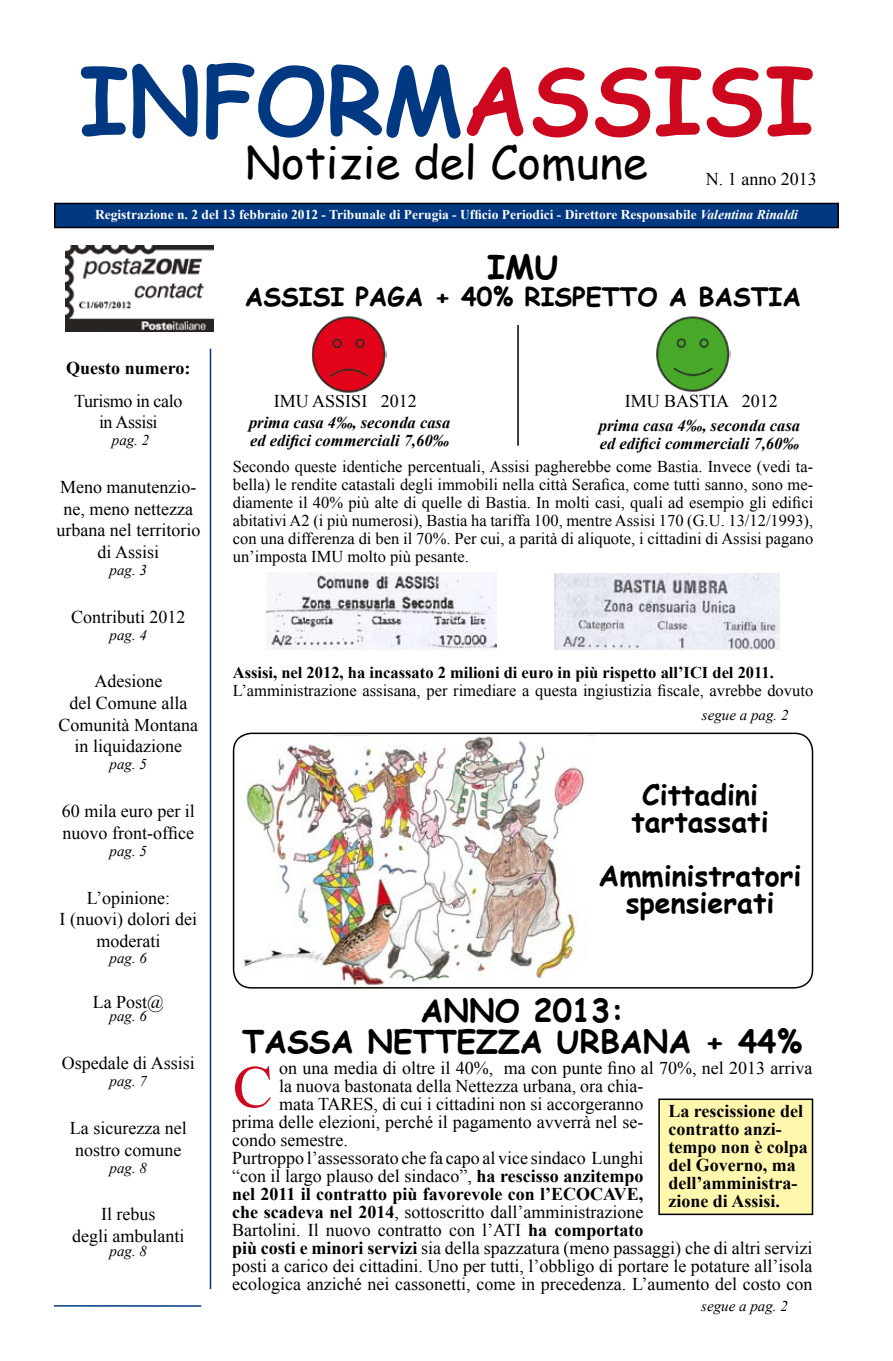
<style>
.page{position:relative;width:893px;height:1361px;background:#fff}
.page>*{position:absolute;margin:0;border:0;box-sizing:border-box;transform-origin:0 0}
.t1{font:90px "Comic Sans MS";color:#003882}
.t2{font:60px "Times New Roman";color:#cd071e}
.t3{font:45px "Comic Sans MS";color:#000}
.t4{font:700 33px "Comic Sans MS";color:#000}
.t5{font:700 31.5px/31.5px "Comic Sans MS";color:#000;text-align:center}
.t6{font:700 28.5px/27px "Comic Sans MS";color:#000;text-align:center}
.t7{font:700 25.5px "Comic Sans MS";color:#000}
.t8{font:18px/21.6px "Times New Roman";color:#000;text-align:center}
.t9{font:700 18px/18px "Times New Roman";color:#000}
.t10{font:18px/21.6px "Times New Roman";letter-spacing:-.02em;color:#000;text-align:center}
.t11{font:16.5px/18px "Times New Roman";color:#000;text-align:justify}
.t12{font:italic 700 16.5px/18px "Times New Roman";color:#000}
.t13{font:700 16.5px "Times New Roman";color:#000}
.t14{font:italic 15px "Times New Roman";color:#000}
.t15{font:700 13.5px "Times New Roman";color:#fff}
.s1{color:#cd071e}
.s2{font-style:italic}
.s3{font-weight:700}
</style>
<div class="page">
<div style="left:55px;top:203px;width:783px;height:24px;background:#003882"></div>
<div style="left:54px;top:203px;width:785px;height:25px;border:2px solid #000"></div>
<svg style="left:80px;top:62px;width:733px;height:78px"></svg>
<hr style="left:210px;top:349px;width:1px;height:940px;background:#003882">
<hr style="left:54px;top:1305px;width:147px;height:1px;background:#003882">
<img style="left:65px;top:246px;width:149px;height:86px">
<img style="left:656px;top:316px;width:75px;height:76px">
<img style="left:311px;top:316px;width:76px;height:77px">
<img style="left:267px;top:572px;width:229px;height:78px">
<img style="left:554px;top:573px;width:225px;height:77px">
<hr style="left:517px;top:325px;width:2px;height:121px;background:#000">
<div style="left:659px;top:1099px;width:153px;height:115px;background:#fff7ae"></div>
<div style="left:658px;top:1098px;width:155px;height:117px;border:2px solid #000"></div>
<img style="left:241px;top:736px;width:354px;height:253px">
<div style="left:233px;top:732px;width:580px;height:256px;border:2px solid #000;border-radius:18px"></div>
<h1 class="t1" style="left:79px;top:34px;width:736px">INFORM<span class="s1">ASSISI</span></h1>
<h3 class="t3" style="left:245px;top:130px;width:404px">Notizie del Comune</h3>
<p class="t8" style="left:706px;top:168px;width:112px">N. 1 anno 2013</p>
<p class="t15" style="left:95px;top:205px;width:704px">Registrazione n. 2 del 13 febbraio 2012 - Tribunale di Perugia - Ufficio Periodici - Direttore Responsabile <span class="s2">Valentina Rinaldi</span></p>
<p class="t9" style="left:66px;top:358px;width:126px">Questo numero:</p>
<p class="t10" style="left:74px;top:389px;width:110px">Turismo in calo in Assisi</p>
<p class="t14" style="left:112px;top:430px;width:39px">pag. 2</p>
<p class="t8" style="left:56px;top:476px;width:145px">Meno manutenzio&shy;ne, meno nettezza urbana nel territorio di Assisi</p>
<p class="t14" style="left:110px;top:559px;width:39px">pag. 3</p>
<p class="t8" style="left:71px;top:605px;width:116px">Contributi 2012</p>
<p class="t14" style="left:110px;top:624px;width:39px">pag. 4</p>
<p class="t8" style="left:59px;top:670px;width:141px">Adesione<br>del Comune alla<br>Comunità Montana in liquidazione</p>
<p class="t14" style="left:110px;top:754px;width:39px">pag. 5</p>
<p class="t8" style="left:62px;top:800px;width:134px;text-align:left">60 mila euro per il nuovo front-office</p>
<p class="t14" style="left:110px;top:840px;width:39px">pag. 5</p>
<p class="t8" style="left:60px;top:886px;width:139px">L’opinione:<br>I (nuovi) dolori dei moderati</p>
<p class="t14" style="left:110px;top:948px;width:39px">pag. 6</p>
<p class="t8" style="left:93px;top:991px;width:73px">La Post@</p>
<p class="t14" style="left:110px;top:1006px;width:39px">pag. 6</p>
<p class="t8" style="left:62px;top:1052px;width:134px">Ospedale di Assisi</p>
<p class="t14" style="left:110px;top:1071px;width:39px">pag. 7</p>
<p class="t8" style="left:70px;top:1117px;width:118px;text-align:left">La sicurezza nel nostro comune</p>
<p class="t14" style="left:110px;top:1157px;width:39px">pag. 8</p>
<p class="t8" style="left:72px;top:1203px;width:114px">Il rebus<br>degli ambulanti</p>
<p class="t14" style="left:110px;top:1240px;width:39px">pag. 8</p>
<h3 class="t4" style="left:487px;top:243px;width:73px">IMU</h3>
<h3 class="t7" style="left:245px;top:278px;width:558px">ASSISI PAGA + 40% RISPETTO A BASTIA</h3>
<p class="t8" style="left:274px;top:390px;width:145px">IMU ASSISI 2012</p>
<p class="t8" style="left:625px;top:390px;width:154px">IMU BASTIA 2012</p>
<p class="t12" style="left:249px;top:413px;width:203px">prima casa 4‰, seconda casa ed edifici commerciali 7,60‰</p>
<p class="t12" style="left:599px;top:416px;width:203px">prima casa 4‰, seconda casa ed edifici commerciali 7,60‰</p>
<p class="t11" style="left:233px;top:457px;width:582px">Secondo queste identiche percentuali, Assisi pagherebbe come Bastia. Invece (vedi ta&shy;bella) le rendite catastali degli immobili nella città Serafica, come tutti sanno, sono me&shy;diamente il 40% più alte di quelle di Bastia. In molti casi, quali ad esempio gli edifici abitativi A2 (i più numerosi), Bastia ha tariffa 100, mentre Assisi 170 (G.U. 13/12/1993), con una differenza di ben il 70%. Per cui, a parità di aliquote, i cittadini di Assisi pagano un’imposta IMU molto più pesante.</p>
<p class="t13" style="left:233px;top:661px;width:543px">Assisi, nel 2012, ha incassato 2 milioni di euro in più rispetto all’ICI del 2011.</p>
<p class="t11" style="left:233px;top:681px;width:582px">L’amministrazione assisana, per rimediare a questa ingiustizia fiscale, avrebbe dovuto</p>
<p class="t14" style="left:702px;top:705px;width:88px">segue a pag. 2</p>
<h3 class="t6" style="left:631px;top:779px;width:139px">Cittadini tartassati</h3>
<h3 class="t6" style="left:599px;top:860px;width:204px">Amministratori spensierati</h3>
<h3 class="t5" style="left:242px;top:993px;width:562px">ANNO 2013:<br>TASSA NETTEZZA URBANA + 44%</h3>
<p class="t8" style="left:279px;top:1057px;width:535px">on una media di oltre il 40%, ma con punte fino al 70%, nel 2013 arriva</p>
<p class="t8" style="left:279px;top:1075px;width:366px">la nuova bastonata della Nettezza urbana, ora chia-</p>
<p class="t8" style="left:279px;top:1093px;width:366px">mata TARES, di cui i cittadini non si accorgeranno</p>
<p class="t8" style="left:232px;top:1111px;width:413px">prima delle elezioni, perché il pagamento avverrà nel se-</p>
<p class="t8" style="left:232px;top:1129px;width:117px">condo semestre.</p>
<p class="t8" style="left:232px;top:1147px;width:413px">Purtroppo l’assessorato che fa capo al vice sindaco Lunghi</p>
<p class="t8" style="left:232px;top:1165px;width:413px">“con il largo plauso del sindaco”, <span class="s3">ha rescisso anzitempo</span></p>
<p class="t9" style="left:232px;top:1184px;width:413px">nel 2011 il contratto più favorevole con l’ECOCAVE,</p>
<p class="t8" style="left:232px;top:1201px;width:413px"><span class="s3">che scadeva nel 2014</span>, sottoscritto dall’amministrazione</p>
<p class="t8" style="left:232px;top:1219px;width:413px">Bartolini. Il nuovo contratto con l’ATI <span class="s3">ha comportato</span></p>
<p class="t8" style="left:232px;top:1237px;width:582px"><span class="s3">più costi e minori servizi</span> sia della spazzatura (meno passaggi) che di altri servizi</p>
<p class="t8" style="left:232px;top:1255px;width:582px">posti a carico dei cittadini. Uno per tutti, l’obbligo di portare le potature all’isola</p>
<p class="t8" style="left:232px;top:1273px;width:582px">ecologica anziché nei cassonetti, come in precedenza. L’aumento del costo con</p>
<h2 class="t2" style="left:233px;top:1046px;width:42px">C</h2>
<p class="t9" style="left:668px;top:1101px;width:141px">La rescissione del contratto anzi&shy;tempo non è colpa del Governo, ma dell’amministra&shy;zione di Assisi.</p>
<p class="t14" style="left:701px;top:1295px;width:88px">segue a pag. 2</p>
</div>
